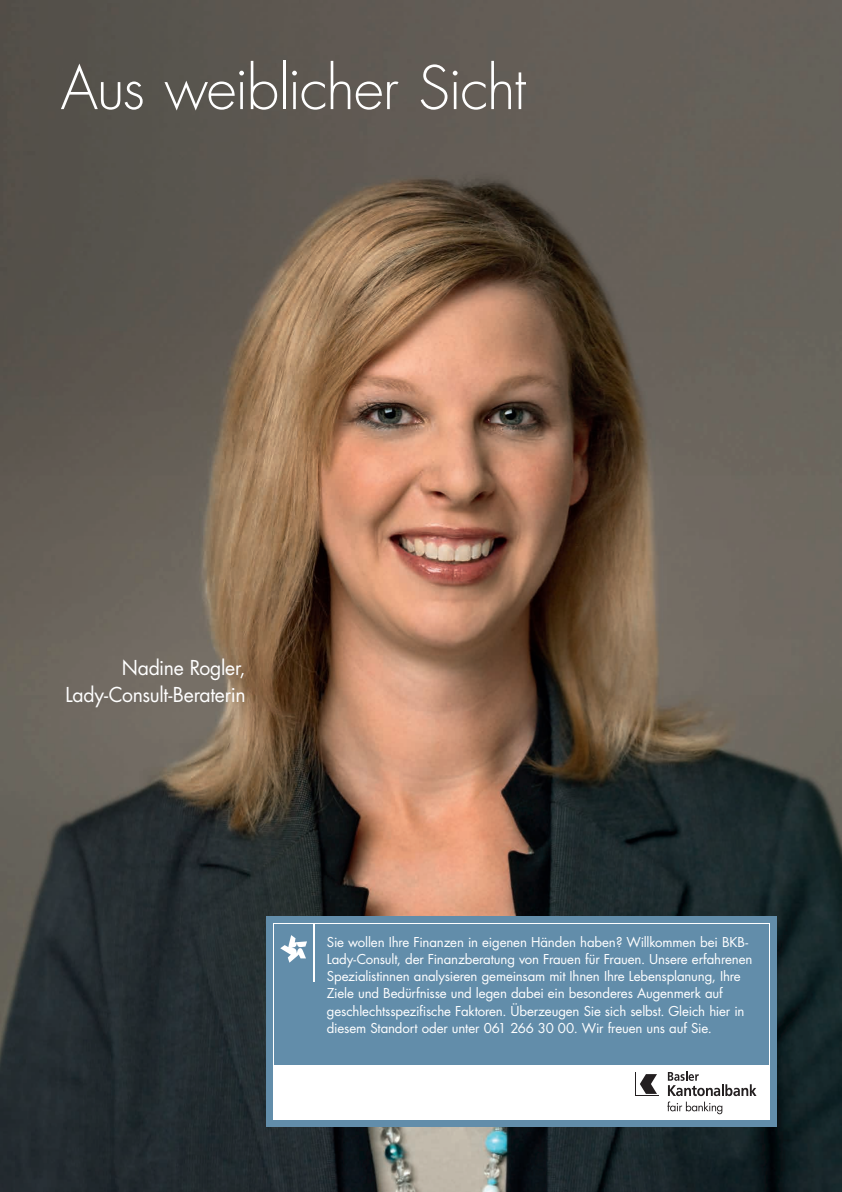
<style>
.page{position:relative;width:842px;height:1192px;background:#fff}
.page>*{position:absolute;margin:0;border:0;box-sizing:border-box;transform-origin:0 0}
.t1{font:300 58.5px "Futura";letter-spacing:-.025em;color:#fff}
.t2{font:20px/27.5px "Futura";letter-spacing:-.015em;color:#fff;text-align:right}
.t3{font:13.25px/17.1px "Futura";letter-spacing:-.01em;color:#fff}
</style>
<div class="page">
<img style="left:0;top:0;width:842px;height:1192px">
<div style="left:266px;top:916px;width:511px;height:211px;background:#628daa"></div>
<div style="left:273px;top:923px;width:497px;height:197px;background:#fff"></div>
<div style="left:274px;top:924px;width:495px;height:141px;background:#628daa"></div>
<svg style="left:280px;top:935px;width:27px;height:28px"></svg>
<hr style="left:314px;top:923px;width:1px;height:58px;background:#fff">
<svg style="left:635px;top:1072px;width:24px;height:24px"></svg>
<div style="left:636px;top:1073px;width:22px;height:22px;background:#fff"></div>
<svg style="left:640px;top:1074px;width:17px;height:20px"></svg>
<svg style="left:667px;top:1071px;width:89px;height:43px"></svg>
<h1 class="t1" style="left:61px;top:52px;width:467px">Aus weiblicher Sicht</h1>
<h2 class="t2" style="left:65px;top:654px;width:182px">Nadine Rogler,<br>Lady-Consult-Beraterin</h2>
<p class="t3" style="left:327px;top:934px;width:427px">Sie wollen Ihre Finanzen in eigenen Händen haben? Willkommen bei BKB-Lady-Consult, der Finanzberatung von Frauen für Frauen. Unsere erfahrenen Spezialistinnen analysieren gemeinsam mit Ihnen Ihre Lebensplanung, Ihre Ziele und Bedürfnisse und legen dabei ein besonderes Augenmerk auf geschlechtsspezifische Faktoren. Überzeugen Sie sich selbst. Gleich hier in diesem Standort oder unter 061 266 30 00. Wir freuen uns auf Sie.</p>
</div>
